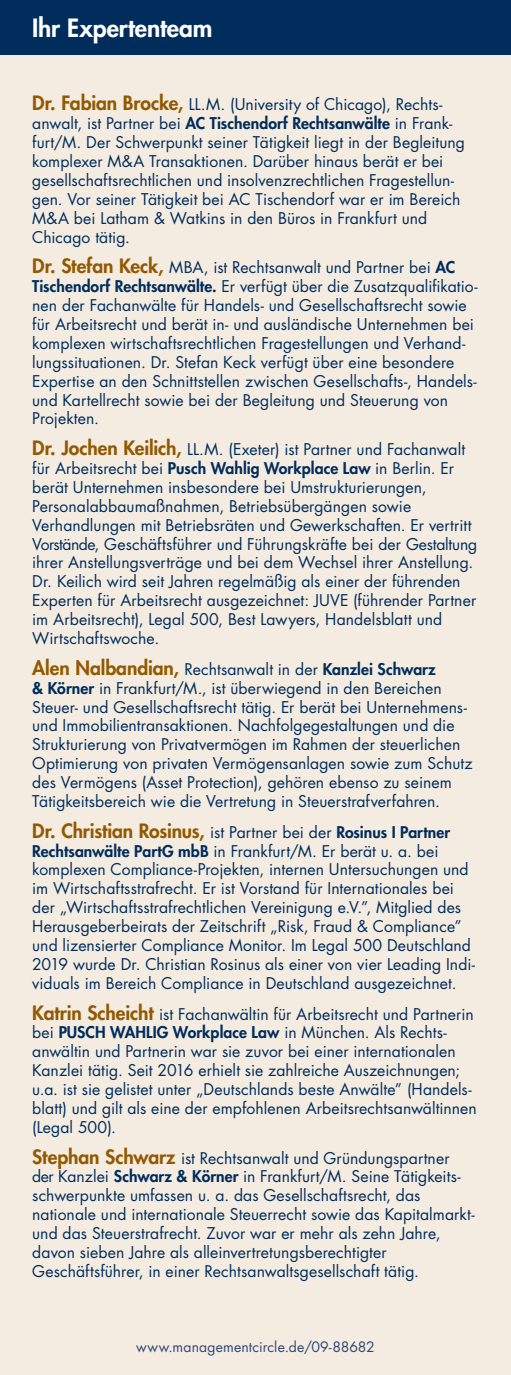
<style>
.page{position:relative;width:511px;height:1375px;background:#fff}
.page>*{position:absolute;margin:0;border:0;box-sizing:border-box;transform-origin:0 0}
.t1{font:800 24.5px "Futura Std";color:#fff}
.t2{font:800 19.25px "Futura Std";letter-spacing:-.01em;color:#925900}
.t3{font:15.75px/18.9px "Futura Std";letter-spacing:.005em;color:#002d5c}
.t4{font:14px "Futura Std";letter-spacing:.01em;color:#2d4977}
.s1{font-weight:800;font-size:19.25px;color:#925900}
.s2{font-weight:800}
.s3{font-weight:400;font-size:15.75px;color:#002d5c}
.s4{font-size:15.75px;color:#002d5c}
</style>
<div class="page">
<div style="left:0;top:55px;width:511px;height:1319px;background:#f5ece1"></div>
<div style="left:0;top:0;width:511px;height:55px;background:#002d5c"></div>
<h1 class="t1" style="left:32px;top:13px;width:182px">Ihr Expertenteam</h1>
<p class="t3" style="left:32px;top:95px;width:434px"><span class="s1">Dr. Fabian Brocke,</span> LL.M. (University of Chicago), Rechts&shy;anwalt, ist Partner bei <span class="s2">AC Tischendorf Rechtsanwälte</span> in Frank&shy;furt/M. Der Schwerpunkt seiner Tätigkeit liegt in der Begleitung komplexer M&amp;A Transaktionen. Darüber hinaus berät er bei gesellschaftsrechtlichen und insolvenzrechtlichen Fragestellun&shy;gen. Vor seiner Tätigkeit bei AC Tischendorf war er im Bereich M&amp;A bei Latham &amp; Watkins in den Büros in Frankfurt und Chicago tätig.</p>
<p class="t3" style="left:32px;top:258px;width:447px"><span class="s1">Dr. Stefan Keck,</span> MBA, ist Rechtsanwalt und Partner bei <span class="s2">AC Tischendorf Rechtsanwälte.</span> Er verfügt über die Zusatzqualifikatio&shy;nen der Fachanwälte für Handels- und Gesellschaftsrecht sowie für Arbeitsrecht und berät in- und ausländische Unternehmen bei komplexen wirtschaftsrechtlichen Fragestellungen und Verhand&shy;lungssituationen. Dr. Stefan Keck verfügt über eine besondere Expertise an den Schnittstellen zwischen Gesellschafts-, Handels&shy;und Kartellrecht sowie bei der Begleitung und Steuerung von Projekten.</p>
<p class="t3" style="left:32px;top:440px;width:447px"><span class="s1">Dr. Jochen Keilich,</span> LL.M. (Exeter) ist Partner und Fachanwalt für Arbeitsrecht bei <span class="s2">Pusch Wahlig Workplace Law</span> in Berlin. Er berät Unternehmen insbesondere bei Umstrukturierungen, Personalabbaumaßnahmen, Betriebsübergängen sowie Verhandlungen mit Betriebsräten und Gewerkschaften. Er vertritt Vorstände, Geschäftsführer und Führungskräfte bei der Gestaltung ihrer Anstellungsverträge und bei dem Wechsel ihrer Anstellung.<br>Dr. Keilich wird seit Jahren regelmäßig als einer der führenden Experten für Arbeitsrecht ausgezeichnet: JUVE (führender Partner im Arbeitsrecht), Legal 500, Best Lawyers, Handelsblatt und Wirtschaftswoche.</p>
<p class="t3" style="left:32px;top:659px;width:442px"><span class="s1">Alen Nalbandian,</span> Rechtsanwalt in der <span class="s2">Kanzlei Schwarz<br>&amp; Körner</span> in Frankfurt/M., ist überwiegend in den Bereichen Steuer- und Gesellschaftsrecht tätig. Er berät bei Unternehmens&shy;und Immobilientransaktionen. Nachfolgegestaltungen und die Strukturierung von Privatvermögen im Rahmen der steuerlichen Optimierung von privaten Vermögensanlagen sowie zum Schutz des Vermögens (Asset Protection), gehören ebenso zu seinem Tätigkeitsbereich wie die Vertretung in Steuerstrafverfahren.</p>
<p class="t2" style="left:32px;top:818px;width:419px">Dr. Christian Rosinus, <span class="s3">ist Partner bei der</span> <span class="s4">Rosinus I Partner</span></p>
<p class="t3" style="left:32px;top:841px;width:444px"><span class="s2">Rechtsanwälte PartG mbB</span> in Frankfurt/M. Er berät u. a. bei komplexen Compliance-Projekten, internen Untersuchungen und im Wirtschaftsstrafrecht. Er ist Vorstand für Internationales bei der „Wirtschaftsstrafrechtlichen Vereinigung e.V.”, Mitglied des Herausgeberbeirats der Zeitschrift „Risk, Fraud &amp; Compliance” und lizensierter Compliance Monitor. Im Legal 500 Deutschland 2019 wurde Dr. Christian Rosinus als einer von vier Leading Indi&shy;viduals im Bereich Compliance in Deutschland ausgezeichnet.</p>
<p class="t3" style="left:32px;top:1004px;width:446px"><span class="s1">Katrin Scheicht</span> ist Fachanwältin für Arbeitsrecht und Partnerin bei <span class="s2">PUSCH WAHLIG Workplace Law</span> in München. Als Rechts&shy;anwältin und Partnerin war sie zuvor bei einer internationalen Kanzlei tätig. Seit 2016 erhielt sie zahlreiche Auszeichnungen; u.a. ist sie gelistet unter „Deutschlands beste Anwälte” (Handels&shy;blatt) und gilt als eine der empfohlenen Arbeitsrechtsanwältinnen (Legal 500).</p>
<p class="t3" style="left:32px;top:1148px;width:444px"><span class="s1">Stephan Schwarz</span> ist Rechtsanwalt und Gründungspartner der Kanzlei <span class="s2">Schwarz &amp; Körner</span> in Frankfurt/M. Seine Tätigkeits&shy;schwerpunkte umfassen u. a. das Gesellschaftsrecht, das nationale und internationale Steuerrecht sowie das Kapitalmarkt&shy;und das Steuerstrafrecht. Zuvor war er mehr als zehn Jahre, davon sieben Jahre als alleinvertretungsberechtigter Geschäftsführer, in einer Rechtsanwaltsgesellschaft tätig.</p>
<p class="t4" style="left:136px;top:1337px;width:240px">www.managementcircle.de/09-88682</p>
</div>
